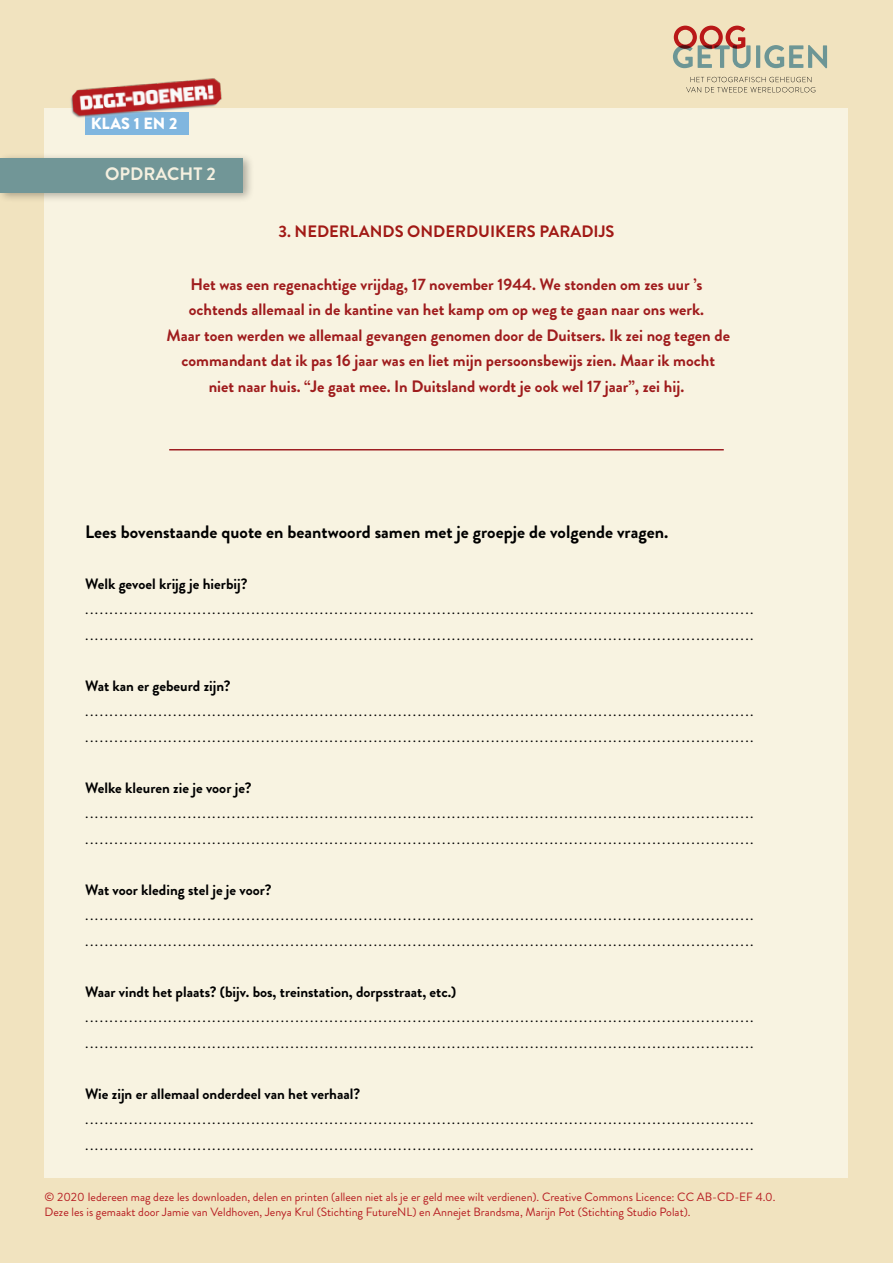
<style>
.page{position:relative;width:893px;height:1263px;background:#f1e3bf}
.page>*{position:absolute;margin:0;border:0;box-sizing:border-box;transform-origin:0 0}
.t1{font:700 18px "Brandon Grotesque";color:#000}
.t2{font:700 18px "Brandon Grotesque";color:#f5f0e0}
.t3{font:700 16.5px/25.5px "Brandon Grotesque";color:#9f1c1d;text-align:center}
.t4{font:700 16.5px "Brandon Grotesque";color:#a11915}
.t5{font:900 16.2px "Brandon Grotesque";letter-spacing:.01em;color:#fff}
.t6{font:15px/25.5px "Brandon Grotesque";color:#000}
.t7{font:700 15px "Brandon Grotesque";color:#000}
.t8{font:12px/14.4px "Brandon Grotesque";color:#b71c21}
</style>
<div class="page">
<div style="left:45px;top:109px;width:803px;height:1069px;background:#f8f3e1"></div>
<svg style="left:673px;top:26px;width:154px;height:42px"></svg>
<svg style="left:686px;top:77px;width:129px;height:15px"></svg>
<div style="left:85px;top:112px;width:103px;height:22px;background:#80b6df"></div>
<img style="left:60px;top:78px;width:166px;height:43px">
<div style="left:0;top:152px;width:255px;height:51px;background:#000;opacity:.3"></div>
<div style="left:0;top:159px;width:243px;height:34px;background:#719697"></div>
<hr style="left:169px;top:449px;width:555px;height:1px;background:#9e1e22">
<p class="t5" style="left:91px;top:112px;width:88px">KLAS 1 EN 2</p>
<p class="t2" style="left:105px;top:161px;width:112px">OPDRACHT 2</p>
<p class="t4" style="left:278px;top:220px;width:338px">3. NEDERLANDS ONDERDUIKERS PARADIJS</p>
<p class="t3" style="left:167px;top:271px;width:565px">Het was een regenachtige vrijdag, 17 november 1944. We stonden om zes uur ’s ochtends allemaal in de kantine van het kamp om op weg te gaan naar ons werk.<br>Maar toen werden we allemaal gevangen genomen door de Duitsers. Ik zei nog tegen de commandant dat ik pas 16 jaar was en liet mijn persoonsbewijs zien. Maar ik mocht<br>niet naar huis. “Je gaat mee. In Duitsland wordt je ook wel 17 jaar”, zei hij.</p>
<p class="t1" style="left:85px;top:519px;width:585px">Lees bovenstaande quote en beantwoord samen met je groepje de volgende vragen.</p>
<p class="t7" style="left:85px;top:573px;width:164px">Welk gevoel krijg je hierbij?</p>
<p class="t6" style="left:85px;top:597px;width:670px">......................................................................................................................................... .........................................................................................................................................</p>
<p class="t7" style="left:85px;top:675px;width:147px">Wat kan er gebeurd zijn?</p>
<p class="t6" style="left:85px;top:699px;width:670px">......................................................................................................................................... .........................................................................................................................................</p>
<p class="t7" style="left:85px;top:777px;width:168px">Welke kleuren zie je voor je?</p>
<p class="t6" style="left:85px;top:801px;width:670px">......................................................................................................................................... .........................................................................................................................................</p>
<p class="t7" style="left:85px;top:879px;width:188px">Wat voor kleding stel je je voor?</p>
<p class="t6" style="left:85px;top:903px;width:670px">......................................................................................................................................... .........................................................................................................................................</p>
<p class="t7" style="left:85px;top:981px;width:373px">Waar vindt het plaats? (bijv. bos, treinstation, dorpsstraat, etc.)</p>
<p class="t6" style="left:85px;top:1005px;width:670px">......................................................................................................................................... .........................................................................................................................................</p>
<p class="t7" style="left:85px;top:1083px;width:277px">Wie zijn er allemaal onderdeel van het verhaal?</p>
<p class="t6" style="left:85px;top:1107px;width:670px">......................................................................................................................................... .........................................................................................................................................</p>
<p class="t8" style="left:45px;top:1190px;width:732px">© 2020 Iedereen mag deze les downloaden, delen en printen (alleen niet als je er geld mee wilt verdienen). Creative Commons Licence: CC AB-CD-EF 4.0.<br>Deze les is gemaakt door Jamie van Veldhoven, Jenya Krul (Stichting FutureNL) en Annejet Brandsma, Marijn Pot (Stichting Studio Polat).</p>
</div>
